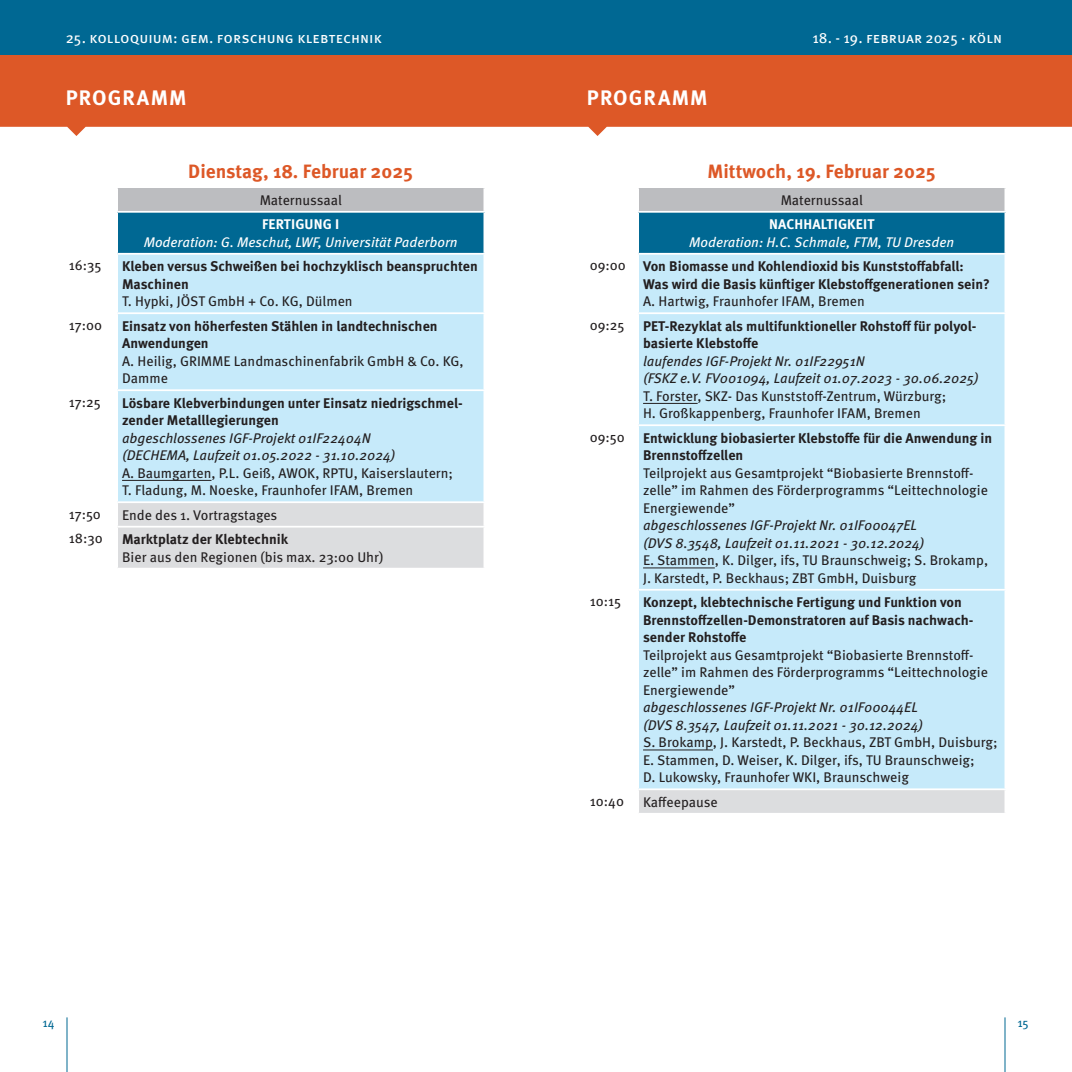
<style>
.page{position:relative;width:1072px;height:1072px;background:#fff}
.page>*{position:absolute;margin:0;border:0;box-sizing:border-box;transform-origin:0 0}
.Rubrik{font:700 21px "Meta Pro";letter-spacing:.05em;color:#fff}
.Prog_Datum{font:700 19.25px "Meta Pro";color:#dd5827}
.Rubrik-2{font:14.88px "Meta Pro";color:#fff}
.Prog_Text{font:14px/17.5px "Meta Pro";color:#231f20}
.Prog_Text-2{font:700 14px/17.5px "Meta Pro";color:#231f20}
.Prog_Text-3{font:italic 14px "Meta Pro";color:#231f20}
.Prog_Text-4{font:italic 14px "Meta Pro";color:#fff}
.Prog_Text-5{font:700 14px "Meta Pro";letter-spacing:.01em;color:#fff}
.t1{font:12.25px "Meta Pro";color:#006893}
.s1{font-weight:700}
</style>
<div class="page">
<svg style="left:536px;top:55px;width:535px;height:81px;background:#e06a3f"></svg>
<svg style="left:0;top:55px;width:536px;height:81px;background:#e06a3f"></svg>
<div style="left:117px;top:188px;width:367px;height:24px;background:#bcbdc0"></div>
<div style="left:117px;top:212px;width:367px;height:42px;background:#006893"></div>
<div style="left:118px;top:255px;width:365px;height:246px;background:#c6eafa"></div>
<div style="left:118px;top:503px;width:365px;height:65px;background:#dcdddf"></div>
<hr style="left:116px;top:188px;width:2px;height:23px;background:#fff">
<hr style="left:483px;top:188px;width:2px;height:23px;background:#fff">
<hr style="left:117px;top:211px;width:368px;height:2px;background:#fff">
<hr style="left:116px;top:213px;width:2px;height:40px;background:#fff">
<hr style="left:483px;top:213px;width:2px;height:40px;background:#fff">
<hr style="left:117px;top:253px;width:368px;height:2px;background:#fff">
<hr style="left:117px;top:312px;width:368px;height:2px;background:#fff">
<hr style="left:117px;top:389px;width:368px;height:2px;background:#fff">
<hr style="left:117px;top:526px;width:368px;height:1px;background:#fff">
<hr style="left:122px;top:480px;width:89px;height:1px;background:#231f20">
<div style="left:638px;top:188px;width:367px;height:24px;background:#bcbdc0"></div>
<div style="left:638px;top:212px;width:367px;height:42px;background:#006893"></div>
<div style="left:639px;top:255px;width:365px;height:533px;background:#c6eafa"></div>
<hr style="left:637px;top:188px;width:2px;height:23px;background:#fff">
<hr style="left:1004px;top:188px;width:2px;height:23px;background:#fff">
<hr style="left:638px;top:211px;width:368px;height:2px;background:#fff">
<hr style="left:637px;top:213px;width:2px;height:40px;background:#fff">
<hr style="left:1004px;top:213px;width:2px;height:40px;background:#fff">
<hr style="left:638px;top:253px;width:368px;height:2px;background:#fff">
<hr style="left:638px;top:312px;width:368px;height:2px;background:#fff">
<hr style="left:638px;top:424px;width:368px;height:2px;background:#fff">
<hr style="left:638px;top:589px;width:368px;height:1px;background:#fff">
<div style="left:639px;top:790px;width:366px;height:23px;background:#dcdddf"></div>
<hr style="left:643px;top:403px;width:54px;height:1px;background:#231f20">
<hr style="left:643px;top:567px;width:72px;height:1px;background:#231f20">
<hr style="left:643px;top:749px;width:70px;height:1px;background:#231f20">
<div style="left:0;top:0;width:1071px;height:55px;background:#006893"></div>
<hr style="left:67px;top:1017px;width:1px;height:54px;background:#006893">
<hr style="left:1004px;top:1017px;width:1px;height:54px;background:#006893">
<p class="Rubrik-2" style="left:66px;top:27px;width:318px">25. kolloquium: gem. forschung klebtechnik</p>
<p class="Rubrik-2" style="left:812px;top:27px;width:191px">18. - 19. februar 2025 · köln</p>
<p class="Rubrik" style="left:66px;top:81px;width:122px">PROGRAMM</p>
<p class="Prog_Datum" style="left:188px;top:156px;width:226px">Dienstag, 18. Februar 2025</p>
<p class="Prog_Text" style="left:260px;top:190px;width:84px">Maternussaal</p>
<p class="Prog_Text-5" style="left:262px;top:213px;width:79px">FERTIGUNG I</p>
<p class="Prog_Text-4" style="left:144px;top:231px;width:315px">Moderation: G. Meschut, LWF, Universität Paderborn</p>
<p class="Prog_Text" style="left:69px;top:256px;width:34px">16:35</p>
<p class="Prog_Text-2" style="left:122px;top:257px;width:357px">Kleben versus Schweißen bei hochzyklisch beanspruchten<br>Maschinen</p>
<p class="Prog_Text" style="left:122px;top:292px;width:232px">T. Hypki, JÖST GmbH + Co. KG, Dülmen</p>
<p class="Prog_Text" style="left:69px;top:315px;width:35px">17:00</p>
<p class="Prog_Text-2" style="left:122px;top:316px;width:317px">Einsatz von höherfesten Stählen in landtechnischen<br>Anwendungen</p>
<p class="Prog_Text" style="left:122px;top:351px;width:343px">A. Heilig, GRIMME Landmaschinenfabrik GmbH &amp; Co. KG,<br>Damme</p>
<p class="Prog_Text" style="left:69px;top:392px;width:34px">17:25</p>
<p class="Prog_Text-2" style="left:122px;top:393px;width:342px">Lösbare Klebverbindungen unter Einsatz niedrigschmel&shy;zender Metalllegierungen</p>
<p class="Prog_Text-3" style="left:122px;top:427px;width:250px">abgeschlossenes IGF-Projekt 01IF22404N</p>
<p class="Prog_Text-3" style="left:122px;top:445px;width:275px">(DECHEMA, Laufzeit 01.05.2022 - 31.10.2024)</p>
<p class="Prog_Text" style="left:122px;top:463px;width:332px">A. Baumgarten, P.L. Geiß, AWOK, RPTU, Kaiserslautern;<br>T. Fladung, M. Noeske, Fraunhofer IFAM, Bremen</p>
<p class="Prog_Text" style="left:69px;top:504px;width:34px">17:50</p>
<p class="Prog_Text" style="left:122px;top:505px;width:157px">Ende des 1. Vortragstages</p>
<p class="Prog_Text" style="left:69px;top:528px;width:35px">18:30</p>
<p class="Prog_Text" style="left:122px;top:529px;width:263px"><span class="s1">Marktplatz der Klebtechnik<br></span>Bier aus den Regionen (bis max. 23:00 Uhr)</p>
<p class="Rubrik" style="left:587px;top:81px;width:122px">PROGRAMM</p>
<p class="Prog_Datum" style="left:707px;top:156px;width:230px">Mittwoch, 19. Februar 2025</p>
<p class="Prog_Text" style="left:780px;top:190px;width:84px">Maternussaal</p>
<p class="Prog_Text-5" style="left:769px;top:213px;width:107px">NACHHALTIGKEIT</p>
<p class="Prog_Text-4" style="left:689px;top:231px;width:266px">Moderation: H.C. Schmale, FTM, TU Dresden</p>
<p class="Prog_Text" style="left:589px;top:256px;width:38px">09:00</p>
<p class="Prog_Text-2" style="left:643px;top:257px;width:322px">Von Biomasse und Kohlendioxid bis Kunststoffabfall:</p>
<p class="Prog_Text-2" style="left:643px;top:274px;width:348px">Was wird die Basis künftiger Klebstoffgenerationen sein?</p>
<p class="Prog_Text" style="left:643px;top:292px;width:223px">A. Hartwig, Fraunhofer IFAM, Bremen</p>
<p class="Prog_Text" style="left:589px;top:315px;width:36px">09:25</p>
<p class="Prog_Text-2" style="left:643px;top:316px;width:335px">PET-Rezyklat als multifunktioneller Rohstoff für polyol&shy;basierte Klebstoffe</p>
<p class="Prog_Text-3" style="left:643px;top:350px;width:223px">laufendes IGF-Projekt Nr. 01IF22951N</p>
<p class="Prog_Text-3" style="left:643px;top:368px;width:337px">(FSKZ e.V. FV001094, Laufzeit 01.07.2023 - 30.06.2025)</p>
<p class="Prog_Text" style="left:643px;top:386px;width:305px">T. Forster, SKZ- Das Kunststoff-Zentrum, Würzburg;</p>
<p class="Prog_Text" style="left:643px;top:404px;width:279px">H. Großkappenberg, Fraunhofer IFAM, Bremen</p>
<p class="Prog_Text" style="left:589px;top:427px;width:37px">09:50</p>
<p class="Prog_Text-2" style="left:643px;top:428px;width:350px">Entwicklung biobasierter Klebstoffe für die Anwendung in<br>Brennstoffzellen</p>
<p class="Prog_Text" style="left:643px;top:463px;width:346px">Teilprojekt aus Gesamtprojekt “Biobasierte Brennstoff&shy;zelle” im Rahmen des Förderprogramms “Leittechnologie<br>Energiewende”</p>
<p class="Prog_Text-3" style="left:643px;top:515px;width:275px">abgeschlossenes IGF-Projekt Nr. 01IF00047EL</p>
<p class="Prog_Text-3" style="left:643px;top:532px;width:283px">(DVS 8.3548, Laufzeit 01.11.2021 - 30.12.2024)</p>
<p class="Prog_Text" style="left:643px;top:551px;width:346px">E. Stammen, K. Dilger, ifs, TU Braunschweig; S. Brokamp,</p>
<p class="Prog_Text" style="left:643px;top:568px;width:275px">J. Karstedt, P. Beckhaus; ZBT GmbH, Duisburg</p>
<p class="Prog_Text" style="left:589px;top:591px;width:33px">10:15</p>
<p class="Prog_Text-2" style="left:643px;top:592px;width:332px">Konzept, klebtechnische Fertigung und Funktion von<br>Brennstoffzellen-Demonstratoren auf Basis nachwach&shy;sender Rohstoffe</p>
<p class="Prog_Text" style="left:643px;top:645px;width:346px">Teilprojekt aus Gesamtprojekt “Biobasierte Brennstoff&shy;zelle” im Rahmen des Förderprogramms “Leittechnologie<br>Energiewende”</p>
<p class="Prog_Text-3" style="left:643px;top:696px;width:276px">abgeschlossenes IGF-Projekt Nr. 01IF00044EL</p>
<p class="Prog_Text-3" style="left:643px;top:714px;width:281px">(DVS 8.3547, Laufzeit 01.11.2021 - 30.12.2024)</p>
<p class="Prog_Text" style="left:643px;top:732px;width:356px">S. Brokamp, J. Karstedt, P. Beckhaus, ZBT GmbH, Duisburg;<br>E. Stammen, D. Weiser, K. Dilger, ifs, TU Braunschweig;</p>
<p class="Prog_Text" style="left:643px;top:767px;width:267px">D. Lukowsky, Fraunhofer WKI, Braunschweig</p>
<p class="Prog_Text" style="left:589px;top:791px;width:36px">10:40</p>
<p class="Prog_Text" style="left:643px;top:792px;width:76px">Kaffeepause</p>
<p class="t1" style="left:42px;top:1013px;width:14px">14</p>
<p class="t1" style="left:1017px;top:1013px;width:13px">15</p>
</div>
